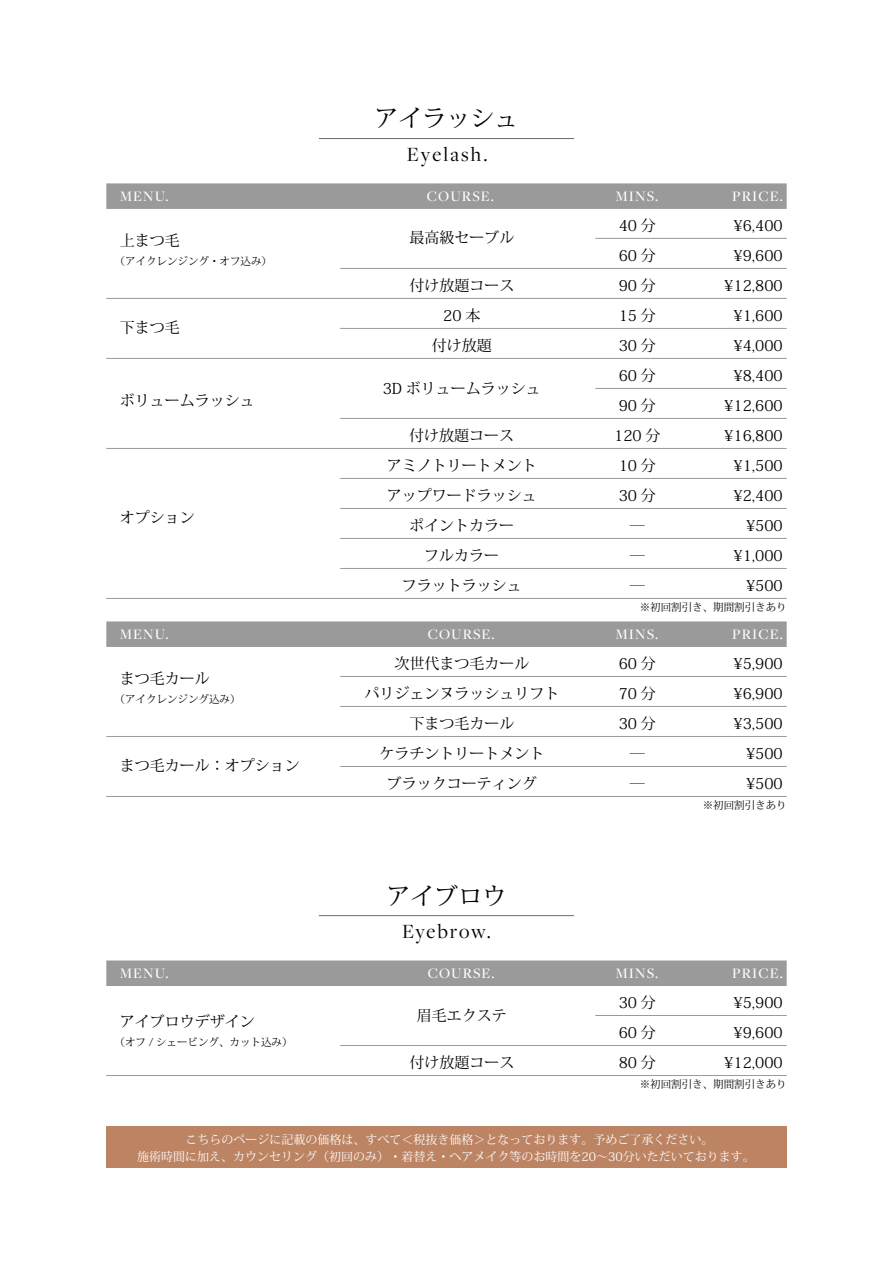
<style>
.page{position:relative;width:893px;height:1263px;background:#fff}
.page>*{position:absolute;margin:0;border:0;box-sizing:border-box;transform-origin:0 0}
.t1{font:24px "Koz Min Pr 6 N";color:#000}
.t2{font:21px "Freight Disp Pro";letter-spacing:.1em;color:#000}
.t3{font:15px "Koz Min Pr 6 N";color:#000}
.t4{font:500 15px "Freight Disp Pro";letter-spacing:.07em;color:#fff}
.t5{font:12px/17px "Koz Min Pr 6 N";color:#fff;text-align:center}
.t6{font:10.5px "Koz Min Pr 6 N";color:#000}
</style>
<div class="page">
<hr style="left:319px;top:138px;width:255px;height:1px;background:#6c6c6c">
<div style="left:106px;top:183px;width:681px;height:26px;background:#9a9a9a"></div>
<hr style="left:340px;top:268px;width:447px;height:1px;background:#9a9a9a">
<hr style="left:595px;top:238px;width:192px;height:1px;background:#9a9a9a">
<hr style="left:106px;top:298px;width:681px;height:1px;background:#9a9a9a">
<hr style="left:340px;top:328px;width:447px;height:1px;background:#9a9a9a">
<hr style="left:106px;top:358px;width:681px;height:1px;background:#9a9a9a">
<hr style="left:595px;top:388px;width:192px;height:1px;background:#9a9a9a">
<hr style="left:340px;top:418px;width:447px;height:1px;background:#9a9a9a">
<hr style="left:106px;top:448px;width:681px;height:1px;background:#9a9a9a">
<hr style="left:340px;top:478px;width:447px;height:1px;background:#9a9a9a">
<hr style="left:340px;top:508px;width:447px;height:1px;background:#9a9a9a">
<hr style="left:340px;top:538px;width:447px;height:1px;background:#9a9a9a">
<hr style="left:340px;top:568px;width:447px;height:1px;background:#9a9a9a">
<hr style="left:106px;top:598px;width:681px;height:1px;background:#9a9a9a">
<div style="left:106px;top:621px;width:681px;height:26px;background:#9a9a9a"></div>
<hr style="left:340px;top:676px;width:447px;height:1px;background:#9a9a9a">
<hr style="left:340px;top:706px;width:447px;height:1px;background:#9a9a9a">
<hr style="left:106px;top:736px;width:681px;height:1px;background:#9a9a9a">
<hr style="left:340px;top:766px;width:447px;height:1px;background:#9a9a9a">
<hr style="left:106px;top:796px;width:681px;height:1px;background:#9a9a9a">
<hr style="left:319px;top:915px;width:255px;height:1px;background:#6c6c6c">
<div style="left:106px;top:960px;width:681px;height:26px;background:#9a9a9a"></div>
<hr style="left:595px;top:1015px;width:192px;height:1px;background:#9a9a9a">
<hr style="left:340px;top:1045px;width:447px;height:1px;background:#9a9a9a">
<hr style="left:106px;top:1075px;width:681px;height:1px;background:#9a9a9a">
<div style="left:106px;top:1126px;width:681px;height:41px;background:#bd8464"></div>
<p class="t4" style="left:120px;top:186px;width:50px">MENU.</p>
<p class="t3" style="left:120px;top:232px;width:61px">上まつ毛</p>
<p class="t6" style="left:115px;top:255px;width:159px">（アイクレンジング・オフ込み(</p>
<p class="t3" style="left:120px;top:319px;width:61px">下まつ毛</p>
<h1 class="t1" style="left:374px;top:105px;width:146px">アイラッシュ</h1>
<h2 class="t2" style="left:407px;top:140px;width:82px">Eyelash.</h2>
<p class="t4" style="left:427px;top:186px;width:69px">COURSE.</p>
<p class="t3" style="left:409px;top:229px;width:106px">最高級セーブル</p>
<p class="t3" style="left:409px;top:277px;width:106px">付け放題コース</p>
<p class="t3" style="left:443px;top:307px;width:39px">20 本</p>
<p class="t3" style="left:432px;top:337px;width:61px">付け放題</p>
<p class="t4" style="left:615px;top:186px;width:44px">MINS.</p>
<p class="t4" style="left:732px;top:186px;width:52px">PRICE.</p>
<p class="t3" style="left:619px;top:217px;width:39px">40分</p>
<p class="t3" style="left:733px;top:217px;width:51px">¥6,400</p>
<p class="t3" style="left:619px;top:247px;width:39px">60分</p>
<p class="t3" style="left:733px;top:247px;width:51px">¥9,600</p>
<p class="t3" style="left:619px;top:277px;width:39px">90分</p>
<p class="t3" style="left:724px;top:277px;width:60px">¥12,800</p>
<p class="t3" style="left:619px;top:307px;width:39px">15分</p>
<p class="t3" style="left:733px;top:307px;width:51px">¥1,600</p>
<p class="t3" style="left:619px;top:337px;width:39px">30分</p>
<p class="t3" style="left:733px;top:337px;width:51px">¥4,000</p>
<p class="t3" style="left:619px;top:367px;width:39px">60 分</p>
<p class="t3" style="left:733px;top:367px;width:51px">¥8,400</p>
<p class="t3" style="left:383px;top:380px;width:160px">3D ボリュームラッシュ</p>
<p class="t3" style="left:120px;top:392px;width:136px">ボリュームラッシュ</p>
<p class="t3" style="left:724px;top:397px;width:60px">¥12,600</p>
<p class="t3" style="left:619px;top:397px;width:39px">90分</p>
<p class="t3" style="left:120px;top:509px;width:76px">オプション</p>
<p class="t4" style="left:120px;top:624px;width:50px">MENU.</p>
<p class="t3" style="left:120px;top:670px;width:91px">まつ毛カール</p>
<p class="t6" style="left:115px;top:693px;width:127px">（アイクレンジング込み）</p>
<p class="t3" style="left:120px;top:757px;width:181px">まつ毛カール：オプション</p>
<p class="t4" style="left:120px;top:963px;width:50px">MENU.</p>
<p class="t3" style="left:120px;top:1013px;width:136px">アイブロウデザイン</p>
<p class="t6" style="left:115px;top:1037px;width:180px">（オフ / シェービング、カット込み）</p>
<p class="t3" style="left:409px;top:427px;width:106px">付け放題コース</p>
<p class="t3" style="left:614px;top:427px;width:48px">120 分</p>
<p class="t3" style="left:724px;top:427px;width:60px">¥16,800</p>
<p class="t3" style="left:387px;top:457px;width:151px">アミノトリートメント</p>
<p class="t3" style="left:619px;top:457px;width:39px">10 分</p>
<p class="t3" style="left:733px;top:457px;width:51px">¥1,500</p>
<p class="t3" style="left:387px;top:487px;width:151px">アップワードラッシュ</p>
<p class="t3" style="left:619px;top:487px;width:39px">30 分</p>
<p class="t3" style="left:733px;top:487px;width:51px">¥2,400</p>
<p class="t3" style="left:409px;top:517px;width:106px">ポイントカラー</p>
<p class="t3" style="left:630px;top:517px;width:16px">―</p>
<p class="t3" style="left:746px;top:517px;width:38px">¥500</p>
<p class="t3" style="left:424px;top:547px;width:76px">フルカラー</p>
<p class="t3" style="left:630px;top:547px;width:16px">―</p>
<p class="t3" style="left:733px;top:547px;width:51px">¥1,000</p>
<p class="t3" style="left:402px;top:577px;width:121px">フラットラッシュ</p>
<p class="t3" style="left:630px;top:577px;width:16px">―</p>
<p class="t3" style="left:746px;top:577px;width:38px">¥500</p>
<p class="t4" style="left:428px;top:624px;width:68px">COURSE.</p>
<p class="t6" style="left:640px;top:601px;width:148px">※初回割引き、期間割引きあり</p>
<p class="t4" style="left:732px;top:624px;width:52px">PRICE.</p>
<p class="t4" style="left:615px;top:624px;width:44px">MINS.</p>
<p class="t3" style="left:394px;top:655px;width:136px">次世代まつ毛カール</p>
<p class="t3" style="left:619px;top:655px;width:39px">60分</p>
<p class="t3" style="left:733px;top:655px;width:51px">¥5,900</p>
<p class="t3" style="left:364px;top:685px;width:196px">パリジェンヌラッシュリフト</p>
<p class="t3" style="left:619px;top:685px;width:39px">70分</p>
<p class="t3" style="left:733px;top:685px;width:51px">¥6,900</p>
<p class="t3" style="left:409px;top:715px;width:106px">下まつ毛カール</p>
<p class="t3" style="left:619px;top:715px;width:39px">30分</p>
<p class="t3" style="left:733px;top:715px;width:51px">¥3,500</p>
<p class="t3" style="left:379px;top:745px;width:166px">ケラチントリートメント</p>
<p class="t3" style="left:630px;top:745px;width:16px">―</p>
<p class="t3" style="left:746px;top:745px;width:38px">¥500</p>
<p class="t3" style="left:387px;top:775px;width:151px">ブラックコーティング</p>
<p class="t3" style="left:630px;top:775px;width:16px">―</p>
<p class="t3" style="left:746px;top:775px;width:38px">¥500</p>
<p class="t6" style="left:703px;top:799px;width:85px">※初回割引きあり</p>
<h1 class="t1" style="left:386px;top:882px;width:121px">アイブロウ</h1>
<h2 class="t2" style="left:402px;top:917px;width:90px">Eyebrow.</h2>
<p class="t4" style="left:428px;top:963px;width:68px">COURSE.</p>
<p class="t4" style="left:615px;top:963px;width:44px">MINS.</p>
<p class="t4" style="left:732px;top:963px;width:52px">PRICE.</p>
<p class="t3" style="left:417px;top:1007px;width:91px">眉毛エクステ</p>
<p class="t3" style="left:619px;top:994px;width:39px">30 分</p>
<p class="t3" style="left:733px;top:994px;width:51px">¥5,900</p>
<p class="t3" style="left:619px;top:1024px;width:39px">60分</p>
<p class="t3" style="left:733px;top:1024px;width:51px">¥9,600</p>
<p class="t3" style="left:409px;top:1054px;width:107px">付け放題コース</p>
<p class="t3" style="left:619px;top:1054px;width:39px">80分</p>
<p class="t3" style="left:724px;top:1054px;width:60px">¥12,000</p>
<p class="t6" style="left:640px;top:1078px;width:148px">※初回割引き、期間割引きあり</p>
<p class="t5" style="left:137px;top:1131px;width:619px">こちらのページに記載の価格は、すべて＜税抜き価格＞となっております。予めご了承ください。<br>施術時間に加え、カウンセリング（初回のみ）・着替え・ヘアメイク等のお時間を20～30分いただいております。</p>
</div>
